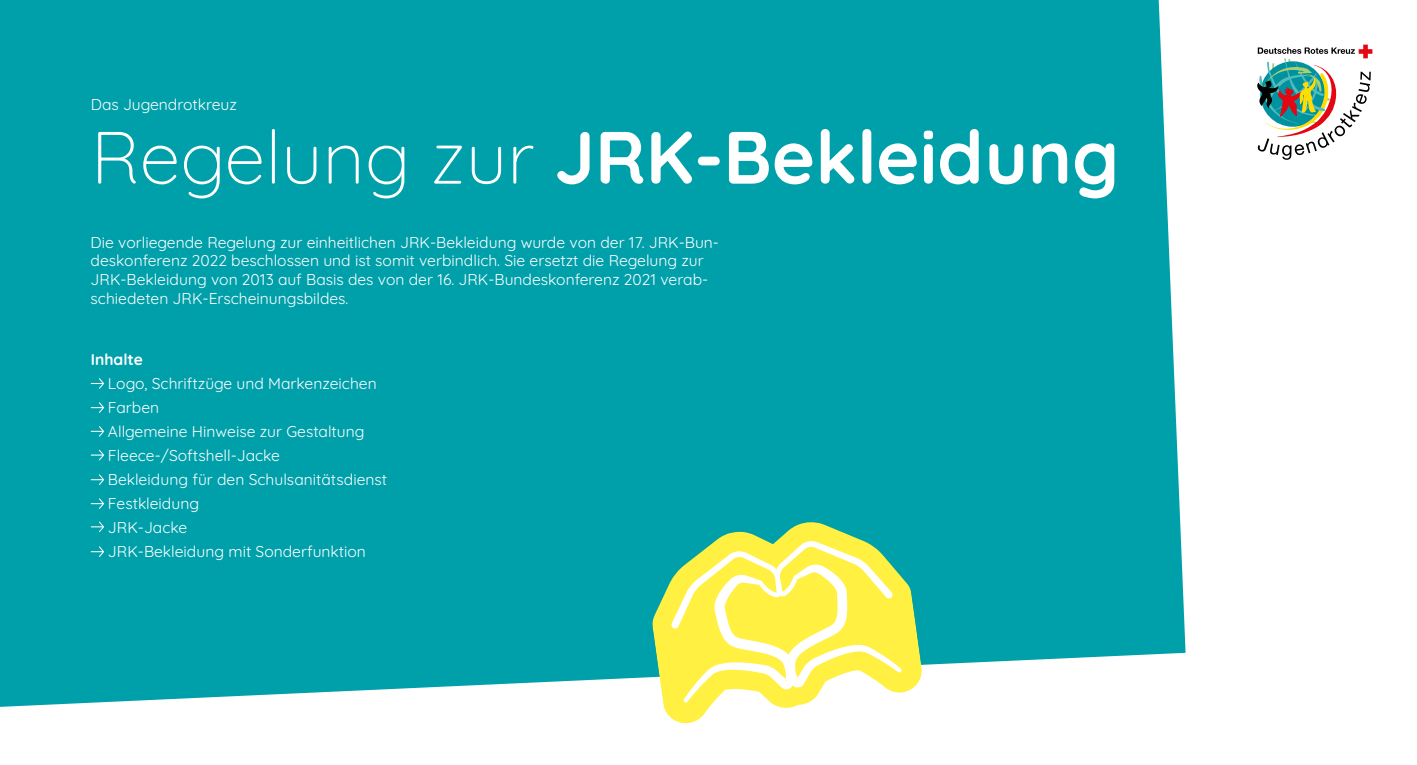
<style>
.page{position:relative;width:1417px;height:765px;background:#fff}
.page>*{position:absolute;margin:0;border:0;box-sizing:border-box;transform-origin:0 0}
.t1{font:700 73.8px "Quicksand";color:#fff}
.t2{font:15.6px/24px "Quicksand";color:#fff}
.t3{font:700 15.6px "Quicksand";color:#fff}
.s1{font-weight:300}
</style>
<div class="page">
<div style="left:0;top:0;width:1185px;height:706px;background:#00a0aa"></div>
<svg style="left:91px;top:378px;width:13px;height:10px"></svg>
<svg style="left:91px;top:402px;width:13px;height:10px"></svg>
<svg style="left:91px;top:425px;width:13px;height:11px"></svg>
<svg style="left:91px;top:449px;width:13px;height:11px"></svg>
<svg style="left:91px;top:474px;width:13px;height:10px"></svg>
<svg style="left:91px;top:498px;width:13px;height:10px"></svg>
<svg style="left:91px;top:521px;width:13px;height:11px"></svg>
<svg style="left:91px;top:546px;width:13px;height:10px"></svg>
<svg style="left:1257px;top:45px;width:115px;height:115px"></svg>
<svg style="left:652px;top:521px;width:270px;height:202px"></svg>
<svg style="left:671px;top:540px;width:230px;height:162px"></svg>
<p class="t2" style="left:91px;top:91px;width:148px">Das Jugendrotkreuz</p>
<h1 class="t1" style="left:91px;top:100px;width:1029px"><span class="s1">Regelung zur</span> JRK-Bekleidung</h1>
<p class="t2" style="left:91px;top:231px;width:630px;line-height:18.7px">Die vorliegende Regelung zur einheitlichen JRK-Bekleidung wurde von der 17. JRK-Bun&shy;deskonferenz 2022 beschlossen und ist somit verbindlich. Sie ersetzt die Regelung zur JRK-Bekleidung von 2013 auf Basis des von der 16. JRK-Bundeskonferenz 2021 verab&shy;schiedeten JRK-Erscheinungsbildes.</p>
<p class="t3" style="left:91px;top:347px;width:54px">Inhalte</p>
<p class="t2" style="left:108px;top:369px;width:281px">Logo, Schriftzüge und Markenzeichen<br>Farben<br>Allgemeine Hinweise zur Gestaltung<br>Fleece-/Softshell-Jacke<br>Bekleidung für den Schulsanitätsdienst<br>Festkleidung<br>JRK-Jacke<br>JRK-Bekleidung mit Sonderfunktion</p>
</div>
